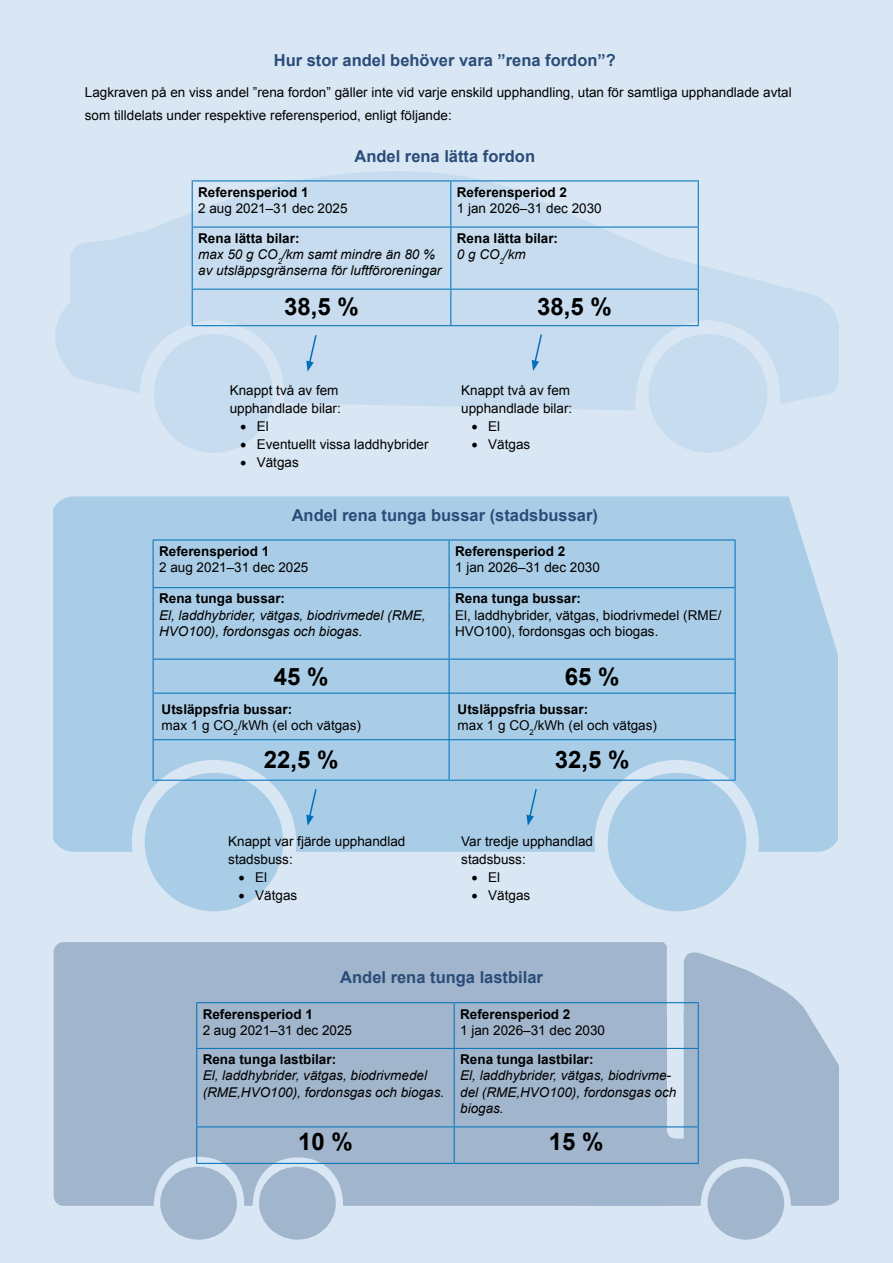
<style>
.page{position:relative;width:893px;height:1263px;background:#d9e7f4}
.page>*{position:absolute;margin:0;border:0;box-sizing:border-box;transform-origin:0 0}
.t1{font:700 24px "Arial";color:#000}
.Styckeformat_2{font:700 16.5px "Arial";color:#2a4c78}
.Styckeformat_2-2{font:13.5px/16.2px "Arial";color:#000}
.t2{font:italic 13.5px/16.2px "Arial";color:#000}
.t3{font:700 13.5px "Arial";color:#000}
.s1{font-family:"Minion Pro";font-size:18px}
</style>
<div class="page">
<svg style="left:681px;top:952px;width:126px;height:60px"></svg>
<div style="left:54px;top:942px;width:620px;height:264px;background:#a1b5cc"></div>
<svg style="left:707px;top:1206px;width:77px;height:34px"></svg>
<svg style="left:568px;top:1012px;width:270px;height:194px;background:#a4b8ce"></svg>
<svg style="left:258px;top:1166px;width:78px;height:74px"></svg>
<svg style="left:160px;top:1166px;width:77px;height:74px"></svg>
<svg style="left:53px;top:496px;width:785px;height:356px;background:#accee7"></svg>
<div style="left:145px;top:773px;width:138px;height:138px;background:#aacde7;border-radius:50%"></div>
<div style="left:608px;top:773px;width:138px;height:138px;background:#aacde7;border-radius:50%"></div>
<div style="left:80px;top:534px;width:713px;height:127px;background:#aacde7;border-radius:23px"></div>
<div style="left:648px;top:334px;width:119px;height:119px;background:#c7ddef;border-radius:50%"></div>
<div style="left:154px;top:334px;width:119px;height:119px;background:#c7ddef;border-radius:50%"></div>
<svg style="left:55px;top:171px;width:784px;height:240px;fill:#c7ddef"></svg>
<hr style="left:192px;top:180px;width:259px;height:1px;background:#0e79be">
<hr style="left:192px;top:181px;width:1px;height:45px;background:#0e79be">
<hr style="left:451px;top:180px;width:248px;height:1px;background:#0e79be">
<hr style="left:450px;top:181px;width:1px;height:45px;background:#0e79be">
<hr style="left:698px;top:181px;width:1px;height:45px;background:#0e79be">
<hr style="left:192px;top:226px;width:259px;height:2px;background:#0e79be">
<hr style="left:192px;top:228px;width:1px;height:61px;background:#0e79be">
<hr style="left:451px;top:226px;width:248px;height:2px;background:#0e79be">
<hr style="left:450px;top:228px;width:1px;height:61px;background:#0e79be">
<hr style="left:698px;top:228px;width:1px;height:61px;background:#0e79be">
<hr style="left:192px;top:289px;width:259px;height:1px;background:#0e79be">
<hr style="left:192px;top:290px;width:1px;height:35px;background:#0e79be">
<hr style="left:451px;top:289px;width:248px;height:1px;background:#0e79be">
<hr style="left:450px;top:290px;width:1px;height:35px;background:#0e79be">
<hr style="left:698px;top:290px;width:1px;height:35px;background:#0e79be">
<hr style="left:192px;top:325px;width:259px;height:1px;background:#0e79be">
<hr style="left:451px;top:325px;width:248px;height:1px;background:#0e79be">
<hr style="left:153px;top:539px;width:296px;height:1px;background:#0e79be">
<hr style="left:153px;top:540px;width:1px;height:47px;background:#0e79be">
<hr style="left:449px;top:539px;width:287px;height:1px;background:#0e79be">
<hr style="left:449px;top:540px;width:1px;height:47px;background:#0e79be">
<hr style="left:734px;top:540px;width:2px;height:47px;background:#0e79be">
<hr style="left:153px;top:587px;width:296px;height:1px;background:#0e79be">
<hr style="left:153px;top:588px;width:1px;height:70px;background:#0e79be">
<hr style="left:449px;top:587px;width:287px;height:1px;background:#0e79be">
<hr style="left:449px;top:588px;width:1px;height:70px;background:#0e79be">
<hr style="left:734px;top:588px;width:2px;height:70px;background:#0e79be">
<hr style="left:153px;top:658px;width:296px;height:2px;background:#0e79be">
<hr style="left:153px;top:660px;width:1px;height:120px;background:#0e79be">
<hr style="left:449px;top:658px;width:287px;height:2px;background:#0e79be">
<hr style="left:449px;top:660px;width:1px;height:120px;background:#0e79be">
<hr style="left:734px;top:660px;width:2px;height:120px;background:#0e79be">
<hr style="left:153px;top:780px;width:296px;height:1px;background:#0e79be">
<hr style="left:449px;top:780px;width:287px;height:1px;background:#0e79be">
<hr style="left:196px;top:1002px;width:258px;height:1px;background:#0e79be">
<hr style="left:196px;top:1003px;width:1px;height:45px;background:#0e79be">
<hr style="left:454px;top:1002px;width:245px;height:1px;background:#0e79be">
<hr style="left:454px;top:1003px;width:1px;height:45px;background:#0e79be">
<hr style="left:698px;top:1003px;width:1px;height:45px;background:#0e79be">
<hr style="left:196px;top:1048px;width:258px;height:1px;background:#0e79be">
<hr style="left:196px;top:1049px;width:1px;height:77px;background:#0e79be">
<hr style="left:454px;top:1048px;width:245px;height:1px;background:#0e79be">
<hr style="left:454px;top:1049px;width:1px;height:77px;background:#0e79be">
<hr style="left:698px;top:1049px;width:1px;height:77px;background:#0e79be">
<hr style="left:196px;top:1126px;width:258px;height:1px;background:#0e79be">
<hr style="left:196px;top:1127px;width:1px;height:36px;background:#0e79be">
<hr style="left:454px;top:1126px;width:245px;height:1px;background:#0e79be">
<hr style="left:454px;top:1127px;width:1px;height:36px;background:#0e79be">
<hr style="left:698px;top:1127px;width:1px;height:36px;background:#0e79be">
<hr style="left:196px;top:1163px;width:258px;height:1px;background:#0e79be">
<hr style="left:454px;top:1163px;width:245px;height:1px;background:#0e79be">
<svg style="left:306px;top:333px;width:12px;height:39px"></svg>
<svg style="left:532px;top:333px;width:11px;height:38px"></svg>
<svg style="left:526px;top:787px;width:12px;height:39px"></svg>
<svg style="left:306px;top:787px;width:12px;height:39px"></svg>
<hr style="left:154px;top:739px;width:582px;height:1px;background:#0e79be">
<hr style="left:154px;top:693px;width:582px;height:1px;background:#0e79be">
<p class="Styckeformat_2" style="left:274px;top:49px;width:343px">Hur stor andel behöver vara ”rena fordon”?</p>
<p class="Styckeformat_2-2" style="left:85px;top:81px;width:708px;line-height:22.5px">Lagkraven på en viss andel ”rena fordon” gäller inte vid varje enskild upphandling, utan för samtliga upphandlade avtal som tilldelats under respektive referensperiod, enligt följande:</p>
<p class="Styckeformat_2" style="left:354px;top:145px;width:182px">Andel rena lätta fordon</p>
<p class="t3" style="left:198px;top:183px;width:112px">Referensperiod 1</p>
<p class="Styckeformat_2-2" style="left:198px;top:200px;width:151px">2 aug 2021–31 dec 2025</p>
<p class="t3" style="left:198px;top:229px;width:103px">Rena lätta bilar:</p>
<p class="t2" style="left:198px;top:246px;width:245px">max 50 g CO<sub>2</sub>/km samt mindre än 80 % av utsläppsgränserna för luftföroreningar</p>
<p class="t3" style="left:457px;top:183px;width:112px">Referensperiod 2</p>
<p class="Styckeformat_2-2" style="left:457px;top:200px;width:146px">1 jan 2026–31 dec 2030</p>
<p class="t3" style="left:457px;top:229px;width:103px">Rena lätta bilar:</p>
<p class="t2" style="left:457px;top:246px;width:70px">0 g CO<sub>2</sub>/km</p>
<p class="t1" style="left:284px;top:291px;width:76px">38,5 %</p>
<p class="t1" style="left:537px;top:291px;width:76px">38,5 %</p>
<p class="Styckeformat_2-2" style="left:230px;top:382px;width:110px">Knappt två av fem</p>
<p class="Styckeformat_2-2" style="left:230px;top:400px;width:113px">upphandlade bilar:</p>
<p class="Styckeformat_2-2" style="left:240px;top:418px;width:31px"><span class="s1">•</span> El</p>
<p class="Styckeformat_2-2" style="left:240px;top:436px;width:190px"><span class="s1">•</span> Eventuellt vissa laddhybrider</p>
<p class="Styckeformat_2-2" style="left:240px;top:454px;width:61px"><span class="s1">•</span> Vätgas</p>
<p class="Styckeformat_2-2" style="left:461px;top:382px;width:110px">Knappt två av fem</p>
<p class="Styckeformat_2-2" style="left:461px;top:400px;width:113px">upphandlade bilar:</p>
<p class="Styckeformat_2-2" style="left:471px;top:418px;width:31px"><span class="s1">•</span> El</p>
<p class="Styckeformat_2-2" style="left:471px;top:436px;width:61px"><span class="s1">•</span> Vätgas</p>
<p class="Styckeformat_2" style="left:292px;top:504px;width:308px">Andel rena tunga bussar (stadsbussar)</p>
<p class="t3" style="left:159px;top:542px;width:112px">Referensperiod 1</p>
<p class="Styckeformat_2-2" style="left:159px;top:559px;width:151px">2 aug 2021–31 dec 2025</p>
<p class="t3" style="left:159px;top:590px;width:128px">Rena tunga bussar:</p>
<p class="t2" style="left:159px;top:607px;width:268px">El, laddhybrider, vätgas, biodrivmedel (RME,<br>HVO100), fordonsgas och biogas.</p>
<p class="t1" style="left:274px;top:661px;width:56px">45 %</p>
<p class="t3" style="left:162px;top:700px;width:132px">Utsläppsfria bussar:</p>
<p class="Styckeformat_2-2" style="left:162px;top:717px;width:201px">max 1 g CO<sub>2</sub>/kWh (el och vätgas)</p>
<p class="t1" style="left:264px;top:743px;width:76px">22,5 %</p>
<p class="Styckeformat_2-2" style="left:228px;top:833px;width:179px">Knappt var fjärde upphandlad</p>
<p class="Styckeformat_2-2" style="left:228px;top:851px;width:66px">stadsbuss:</p>
<p class="Styckeformat_2-2" style="left:238px;top:869px;width:31px"><span class="s1">•</span> El</p>
<p class="Styckeformat_2-2" style="left:238px;top:887px;width:61px"><span class="s1">•</span> Vätgas</p>
<p class="t3" style="left:455px;top:542px;width:112px">Referensperiod 2</p>
<p class="Styckeformat_2-2" style="left:455px;top:559px;width:146px">1 jan 2026–31 dec 2030</p>
<p class="t3" style="left:455px;top:590px;width:128px">Rena tunga bussar:</p>
<p class="Styckeformat_2-2" style="left:455px;top:607px;width:268px">El, laddhybrider, vätgas, biodrivmedel (RME/<br>HVO100), fordonsgas och biogas.</p>
<p class="t1" style="left:565px;top:661px;width:56px">65 %</p>
<p class="t3" style="left:458px;top:700px;width:132px">Utsläppsfria bussar:</p>
<p class="Styckeformat_2-2" style="left:458px;top:717px;width:201px">max 1 g CO<sub>2</sub>/kWh (el och vätgas)</p>
<p class="t1" style="left:555px;top:743px;width:76px">32,5 %</p>
<p class="Styckeformat_2-2" style="left:461px;top:833px;width:133px">Var tredje upphandlad</p>
<p class="Styckeformat_2-2" style="left:461px;top:851px;width:66px">stadsbuss:</p>
<p class="Styckeformat_2-2" style="left:471px;top:869px;width:31px"><span class="s1">•</span> El</p>
<p class="Styckeformat_2-2" style="left:471px;top:887px;width:61px"><span class="s1">•</span> Vätgas</p>
<p class="Styckeformat_2" style="left:340px;top:967px;width:204px">Andel rena tunga lastbilar</p>
<p class="t3" style="left:203px;top:1005px;width:112px">Referensperiod 1</p>
<p class="Styckeformat_2-2" style="left:203px;top:1022px;width:151px">2 aug 2021–31 dec 2025</p>
<p class="t3" style="left:203px;top:1050px;width:135px">Rena tunga lastbilar:</p>
<p class="t2" style="left:203px;top:1068px;width:243px">El, laddhybrider, vätgas, biodrivmedel (RME,HVO100), fordonsgas och biogas.</p>
<p class="t3" style="left:460px;top:1005px;width:112px">Referensperiod 2</p>
<p class="Styckeformat_2-2" style="left:460px;top:1022px;width:146px">1 jan 2026–31 dec 2030</p>
<p class="t3" style="left:460px;top:1050px;width:135px">Rena tunga lastbilar:</p>
<p class="t2" style="left:460px;top:1068px;width:218px">El, laddhybrider, vätgas, biodrivme&shy;del (RME,HVO100), fordonsgas och biogas.</p>
<p class="t1" style="left:298px;top:1126px;width:56px">10 %</p>
<p class="t1" style="left:549px;top:1126px;width:56px">15 %</p>
</div>
